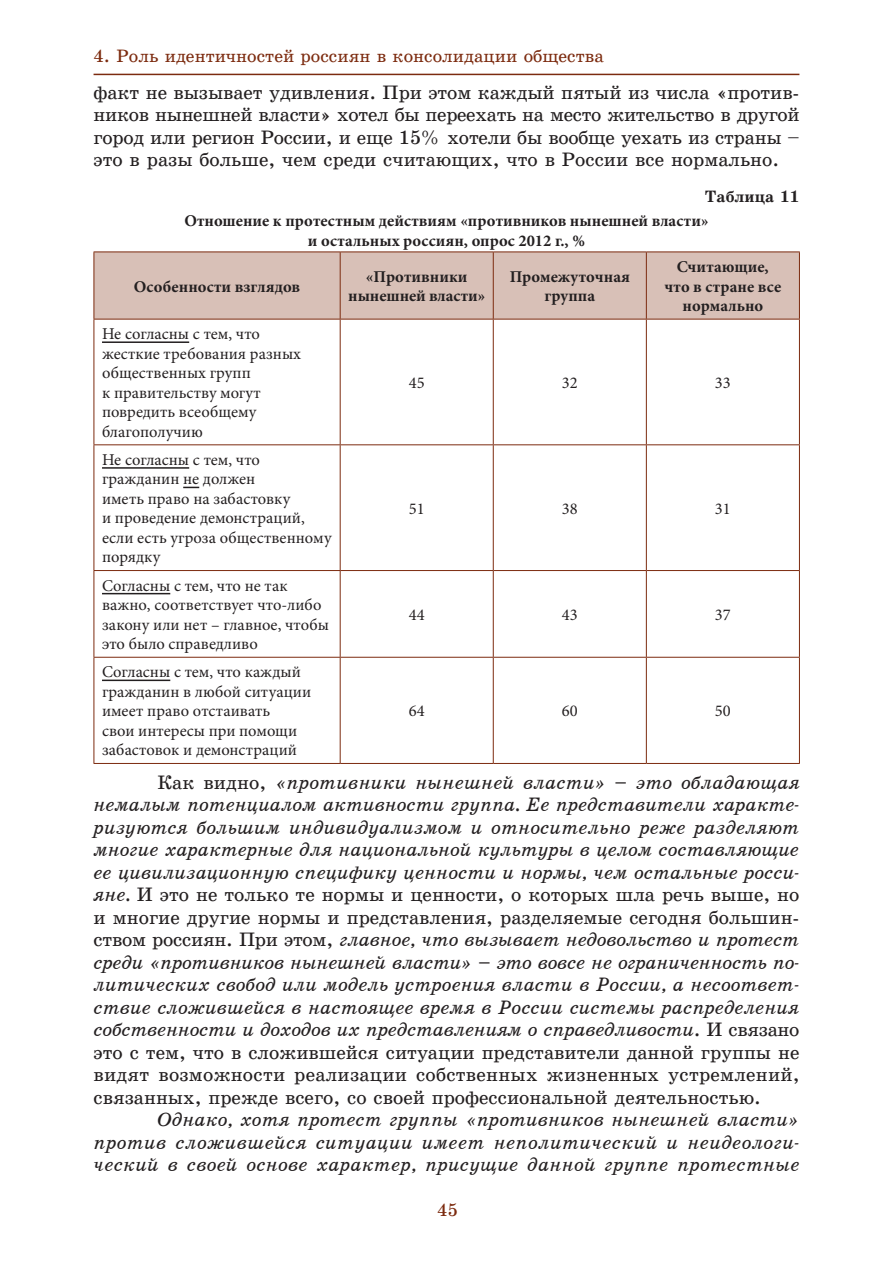
<style>
.page{position:relative;width:893px;height:1263px;background:#fff}
.page>*{position:absolute;margin:0;border:0;box-sizing:border-box;transform-origin:0 0}
.Текст_после_Таблицы{font:19.5px/22.5px "School Book C Italic";letter-spacing:-.015em;color:#231f20;text-align:justify}
.Текст{font:19.5px/22.5px "School Book C";color:#231f20;text-align:justify}
.Текст-2{font:19.5px/22.5px "School Book C Italic";letter-spacing:.01em;color:#231f20;text-align:justify}
.t1{font:18px "School Book C";color:#7c2b0f}
.Текст_в_таблице{font:16.5px/19.5px "Minion Pro";color:#231f20}
.Текст_в_таблице-2{font:700 16.5px/19.5px "Minion Pro";color:#231f20;text-align:center}
.Таблица_название{font:700 16.5px/19.8px "Minion Pro";color:#231f20;text-align:center}
.Таблица{font:16.5px "School Book C Bold";color:#231f20}
.s1{font-family:"School Book C"}
</style>
<div class="page">
<hr style="left:94px;top:74px;width:705px;height:1px;background:#7c2b0f">
<div style="left:95px;top:253px;width:704px;height:66px;background:#d8c0b7"></div>
<hr style="left:94px;top:252px;width:246px;height:1px;background:#7c2b0f">
<hr style="left:94px;top:252px;width:1px;height:67px;background:#7c2b0f">
<hr style="left:340px;top:252px;width:153px;height:1px;background:#7c2b0f">
<hr style="left:340px;top:252px;width:1px;height:67px;background:#7c2b0f">
<hr style="left:493px;top:252px;width:153px;height:1px;background:#7c2b0f">
<hr style="left:493px;top:252px;width:1px;height:67px;background:#7c2b0f">
<hr style="left:646px;top:252px;width:154px;height:1px;background:#7c2b0f">
<hr style="left:646px;top:252px;width:1px;height:67px;background:#7c2b0f">
<hr style="left:799px;top:252px;width:1px;height:67px;background:#7c2b0f">
<hr style="left:94px;top:319px;width:246px;height:1px;background:#7c2b0f">
<hr style="left:94px;top:319px;width:1px;height:125px;background:#7c2b0f">
<hr style="left:340px;top:319px;width:153px;height:1px;background:#7c2b0f">
<hr style="left:340px;top:319px;width:1px;height:125px;background:#7c2b0f">
<hr style="left:493px;top:319px;width:153px;height:1px;background:#7c2b0f">
<hr style="left:493px;top:319px;width:1px;height:125px;background:#7c2b0f">
<hr style="left:646px;top:319px;width:154px;height:1px;background:#7c2b0f">
<hr style="left:646px;top:319px;width:1px;height:125px;background:#7c2b0f">
<hr style="left:799px;top:319px;width:1px;height:125px;background:#7c2b0f">
<hr style="left:94px;top:444px;width:246px;height:1px;background:#7c2b0f">
<hr style="left:94px;top:445px;width:1px;height:125px;background:#7c2b0f">
<hr style="left:340px;top:444px;width:153px;height:1px;background:#7c2b0f">
<hr style="left:340px;top:445px;width:1px;height:125px;background:#7c2b0f">
<hr style="left:493px;top:444px;width:153px;height:1px;background:#7c2b0f">
<hr style="left:493px;top:445px;width:1px;height:125px;background:#7c2b0f">
<hr style="left:646px;top:444px;width:154px;height:1px;background:#7c2b0f">
<hr style="left:646px;top:445px;width:1px;height:125px;background:#7c2b0f">
<hr style="left:799px;top:445px;width:1px;height:125px;background:#7c2b0f">
<hr style="left:94px;top:570px;width:246px;height:1px;background:#7c2b0f">
<hr style="left:94px;top:571px;width:1px;height:86px;background:#7c2b0f">
<hr style="left:340px;top:570px;width:153px;height:1px;background:#7c2b0f">
<hr style="left:340px;top:571px;width:1px;height:86px;background:#7c2b0f">
<hr style="left:493px;top:570px;width:153px;height:1px;background:#7c2b0f">
<hr style="left:493px;top:571px;width:1px;height:86px;background:#7c2b0f">
<hr style="left:646px;top:570px;width:154px;height:1px;background:#7c2b0f">
<hr style="left:646px;top:571px;width:1px;height:86px;background:#7c2b0f">
<hr style="left:799px;top:571px;width:1px;height:86px;background:#7c2b0f">
<hr style="left:94px;top:657px;width:246px;height:1px;background:#7c2b0f">
<hr style="left:94px;top:658px;width:1px;height:105px;background:#7c2b0f">
<hr style="left:340px;top:657px;width:153px;height:1px;background:#7c2b0f">
<hr style="left:340px;top:658px;width:1px;height:105px;background:#7c2b0f">
<hr style="left:493px;top:657px;width:153px;height:1px;background:#7c2b0f">
<hr style="left:493px;top:658px;width:1px;height:105px;background:#7c2b0f">
<hr style="left:646px;top:657px;width:154px;height:1px;background:#7c2b0f">
<hr style="left:646px;top:658px;width:1px;height:105px;background:#7c2b0f">
<hr style="left:799px;top:658px;width:1px;height:105px;background:#7c2b0f">
<hr style="left:94px;top:763px;width:246px;height:1px;background:#7c2b0f">
<hr style="left:340px;top:763px;width:153px;height:1px;background:#7c2b0f">
<hr style="left:493px;top:763px;width:153px;height:1px;background:#7c2b0f">
<hr style="left:646px;top:763px;width:154px;height:1px;background:#7c2b0f">
<hr style="left:102px;top:341px;width:87px;height:2px;background:#231f20">
<hr style="left:102px;top:467px;width:87px;height:2px;background:#231f20">
<svg style="left:183px;top:487px;width:16px;height:1px"></svg>
<hr style="left:102px;top:593px;width:68px;height:1px;background:#231f20">
<hr style="left:102px;top:680px;width:68px;height:1px;background:#231f20">
<p class="t1" style="left:94px;top:46px;width:512px">4. Роль идентичностей россиян в консолидации общества</p>
<p class="Текст" style="left:94px;top:81px;width:708px">факт не вызывает удивления. При этом каждый пятый из числа «против&shy;ников нынешней власти» хотел бы переехать на место жительство в другой город или регион России, и еще 15% хотели бы вообще уехать из страны – это в разы больше, чем среди считающих, что в России все нормально.</p>
<p class="Таблица" style="left:705px;top:187px;width:96px">Таблица 11</p>
<p class="Таблица_название" style="left:184px;top:210px;width:526px">Отношение к протестным действиям «противников нынешней власти» и остальных россиян, опрос 2012 г., %</p>
<p class="Текст_в_таблице-2" style="left:134px;top:276px;width:168px">Особенности взглядов</p>
<p class="Текст_в_таблице-2" style="left:348px;top:267px;width:138px">«Противники нынешней власти»</p>
<p class="Текст_в_таблице-2" style="left:510px;top:267px;width:122px">Промежуточная группа</p>
<p class="Текст_в_таблице-2" style="left:664px;top:257px;width:118px">Считающие, что в стране все нормально</p>
<p class="Текст_в_таблице" style="left:102px;top:324px;width:201px">Не согласны с тем, что жесткие требования разных общественных групп<br>к правительству могут повредить всеобщему благополучию</p>
<p class="Текст_в_таблице" style="left:409px;top:373px;width:17px">45</p>
<p class="Текст_в_таблице" style="left:562px;top:373px;width:17px">32</p>
<p class="Текст_в_таблице" style="left:715px;top:373px;width:17px">33</p>
<p class="Текст_в_таблице" style="left:102px;top:450px;width:231px">Не согласны с тем, что гражданин не должен<br>иметь право на забастовку<br>и проведение демонстраций, если есть угроза общественному порядку</p>
<p class="Текст_в_таблице" style="left:102px;top:576px;width:229px">Согласны с тем, что не так важно, соответствует что-либо закону или нет – главное, чтобы это было справедливо</p>
<p class="Текст_в_таблице" style="left:102px;top:662px;width:211px">Согласны с тем, что каждый гражданин в любой ситуации имеет право отстаивать<br>свои интересы при помощи забастовок и демонстраций</p>
<p class="Текст_в_таблице" style="left:409px;top:499px;width:17px">51</p>
<p class="Текст_в_таблице" style="left:562px;top:499px;width:17px">38</p>
<p class="Текст_в_таблице" style="left:715px;top:499px;width:17px">31</p>
<p class="Текст_в_таблице" style="left:409px;top:605px;width:17px">44</p>
<p class="Текст_в_таблице" style="left:562px;top:605px;width:17px">43</p>
<p class="Текст_в_таблице" style="left:715px;top:605px;width:17px">37</p>
<p class="Текст_в_таблице" style="left:409px;top:701px;width:17px">64</p>
<p class="Текст_в_таблице" style="left:562px;top:701px;width:17px">60</p>
<p class="Текст_в_таблице" style="left:715px;top:701px;width:17px">50</p>
<p class="Текст_после_Таблицы" style="left:94px;top:771px;width:708px;text-indent:64px"><span class="s1">Как видно,</span> «противники нынешней власти» – это обладающая немалым потенциалом активности группа. Ее представители характе&shy;ризуются большим индивидуализмом и относительно реже разделяют многие характерные для национальной культуры в целом составляющие ее цивилизационную специфику ценности и нормы, чем остальные росси&shy;яне. <span class="s1">И это не только те нормы и ценности, о которых шла речь выше, но и многие другие нормы и представления, разделяемые сегодня большин&shy;ством россиян. При этом,</span> главное, что вызывает недовольство и протест среди «противников нынешней власти» – это вовсе не ограниченность по&shy;литических свобод или модель устроения власти в России, а несоответ&shy;ствие сложившейся в настоящее время в России системы распределения собственности и доходов их представлениям о справедливости<span class="s1">. И связано это с тем, что в сложившейся ситуации представители данной группы не видят возможности реализации собственных жизненных устремлений, связанных, прежде всего, со своей профессиональной деятельностью.</span></p>
<p class="Текст-2" style="left:94px;top:1108px;width:708px;text-indent:64px">Однако, хотя протест группы «противников нынешней власти» против сложившейся ситуации имеет неполитический и неидеологи&shy;ческий в своей основе характер, присущие данной группе протестные</p>
<p class="t1" style="left:437px;top:1200px;width:22px">45</p>
</div>
